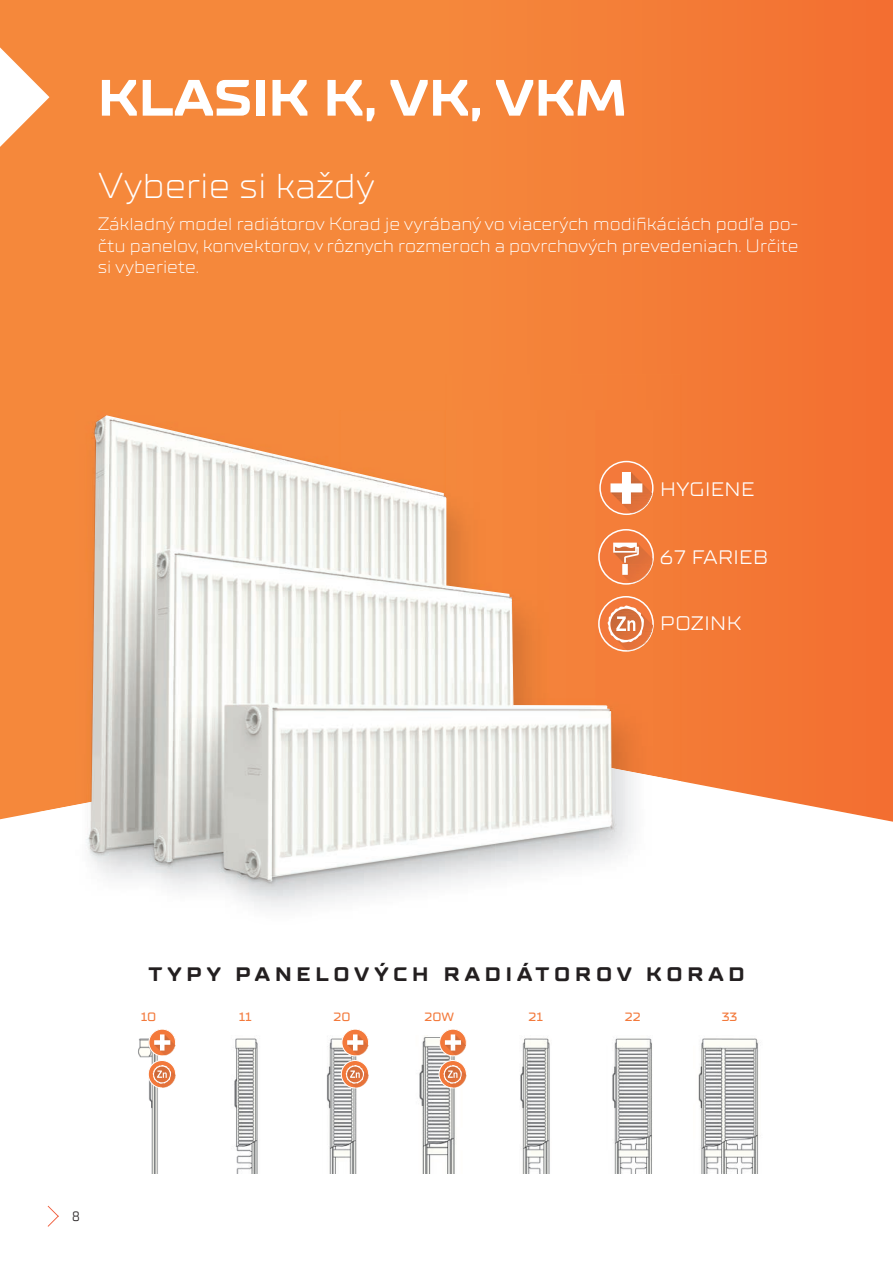
<style>
.page{position:relative;width:893px;height:1263px;background:#fff}
.page>*{position:absolute;margin:0;border:0;box-sizing:border-box;transform-origin:0 0}
.t1{font:700 51px "TT Supermolot Neue Expanded";color:#fff}
.t2{font:300 36px "TT Supermolot Neue Expanded";color:#fff}
.t3{font:700 19.5px "TT Supermolot Neue Expanded";letter-spacing:.25em;color:#231f20}
.t4{font:19.5px "TT Supermolot Neue Expanded";letter-spacing:.02em;color:#fff}
.t5{font:300 18px/21.6px "TT Supermolot Neue Expanded";color:#fff;text-align:justify}
.t6{font:13.5px "TT Supermolot Neue";color:#231f20}
.t7{font:500 12px "TT Supermolot Neue Expanded";color:#f3793b}
</style>
<div class="page">
<div style="left:0;top:0;width:893px;height:865px;background:#f5883b"></div>
<div style="left:642px;top:0;width:251px;height:735px;background:#f37534"></div>
<svg style="left:0;top:735px;width:893px;height:130px"></svg>
<img style="left:39px;top:735px;width:36px;height:70px">
<div style="left:642px;top:374px;width:39px;height:51px;background:#f37c37"></div>
<div style="left:653px;top:425px;width:28px;height:351px;background:#f37c37"></div>
<div style="left:39px;top:805px;width:36px;height:60px;background:#fff"></div>
<div style="left:653px;top:776px;width:28px;height:89px;background:#fff"></div>
<img style="left:75px;top:735px;width:15px;height:50px">
<img style="left:612px;top:411px;width:41px;height:335px">
<img style="left:495px;top:746px;width:158px;height:141px">
<img style="left:75px;top:785px;width:105px;height:105px">
<img style="left:90px;top:415px;width:522px;height:467px">
<svg style="left:0;top:47px;width:49px;height:100px"></svg>
<img style="left:234px;top:1038px;width:24px;height:136px">
<img style="left:520px;top:1038px;width:30px;height:136px">
<img style="left:612px;top:1038px;width:40px;height:136px">
<img style="left:698px;top:1038px;width:61px;height:136px">
<img style="left:138px;top:1035px;width:20px;height:139px">
<img style="left:326px;top:1035px;width:31px;height:139px">
<img style="left:419px;top:1035px;width:36px;height:139px">
<div style="left:600px;top:462px;width:53px;height:52px;background:#f3793b;border-radius:50%"></div>
<div style="left:599px;top:461px;width:54px;height:54px;border:1px solid #fff;border-radius:50%"></div>
<svg style="left:610px;top:472px;width:42px;height:43px"></svg>
<svg style="left:149px;top:1029px;width:27px;height:27px"></svg>
<div style="left:149px;top:1029px;width:27px;height:27px;border:1px solid #fff;border-radius:50%"></div>
<svg style="left:154px;top:1034px;width:21px;height:22px"></svg>
<svg style="left:342px;top:1029px;width:27px;height:27px"></svg>
<div style="left:342px;top:1029px;width:27px;height:27px;border:1px solid #fff;border-radius:50%"></div>
<svg style="left:347px;top:1034px;width:21px;height:22px"></svg>
<svg style="left:440px;top:1029px;width:26px;height:27px"></svg>
<div style="left:439px;top:1029px;width:28px;height:27px;border:1px solid #fff;border-radius:50%"></div>
<svg style="left:445px;top:1034px;width:21px;height:22px"></svg>
<div style="left:599px;top:530px;width:54px;height:54px;background:#f3793b;border-radius:50%"></div>
<div style="left:598px;top:529px;width:56px;height:55px;border:2px solid #fff;border-radius:50%"></div>
<svg style="left:613px;top:543px;width:39px;height:41px"></svg>
<div style="left:599px;top:597px;width:54px;height:54px;background:#f3793b;border-radius:50%"></div>
<div style="left:598px;top:596px;width:56px;height:55px;border:2px solid #fff;border-radius:50%"></div>
<img style="left:646px;top:618px;width:7px;height:24px">
<svg style="left:608px;top:605px;width:38px;height:47px"></svg>
<svg style="left:148px;top:1060px;width:28px;height:28px"></svg>
<div style="left:148px;top:1060px;width:28px;height:28px;border:1px solid #fff;border-radius:50%"></div>
<svg style="left:153px;top:1065px;width:22px;height:24px"></svg>
<svg style="left:341px;top:1060px;width:28px;height:28px"></svg>
<div style="left:341px;top:1060px;width:28px;height:28px;border:1px solid #fff;border-radius:50%"></div>
<svg style="left:346px;top:1065px;width:22px;height:24px"></svg>
<svg style="left:439px;top:1060px;width:27px;height:28px"></svg>
<div style="left:439px;top:1060px;width:28px;height:28px;border:1px solid #fff;border-radius:50%"></div>
<svg style="left:443px;top:1065px;width:23px;height:24px"></svg>
<svg style="left:48px;top:1206px;width:11px;height:21px"></svg>
<h1 class="t1" style="left:98px;top:67px;width:530px">KLASIK K, VK, VKM</h1>
<h2 class="t2" style="left:98px;top:165px;width:279px">Vyberie si každý</h2>
<p class="t5" style="left:98px;top:213px;width:702px">Základný model radiátorov Korad je vyrábaný vo viacerých modifikáciách podľa po&shy;čtu panelov, konvektorov, v rôznych rozmeroch a povrchových prevedeniach. Určite si vyberiete.</p>
<p class="t4" style="left:660px;top:478px;width:96px">HYGIENE</p>
<p class="t4" style="left:660px;top:546px;width:109px">67 FARIEB</p>
<p class="t4" style="left:660px;top:612px;width:83px">POZINK</p>
<p class="t3" style="left:148px;top:963px;width:598px">TYPY PANELOVÝCH RADIÁTOROV KORAD</p>
<p class="t7" style="left:141px;top:1010px;width:17px">10</p>
<p class="t7" style="left:239px;top:1010px;width:15px">11</p>
<p class="t7" style="left:334px;top:1010px;width:19px">20</p>
<p class="t7" style="left:424px;top:1010px;width:31px">20W</p>
<p class="t7" style="left:529px;top:1010px;width:16px">21</p>
<p class="t7" style="left:625px;top:1010px;width:17px">22</p>
<p class="t7" style="left:722px;top:1010px;width:17px">33</p>
<p class="t6" style="left:72px;top:1208px;width:9px">8</p>
</div>
